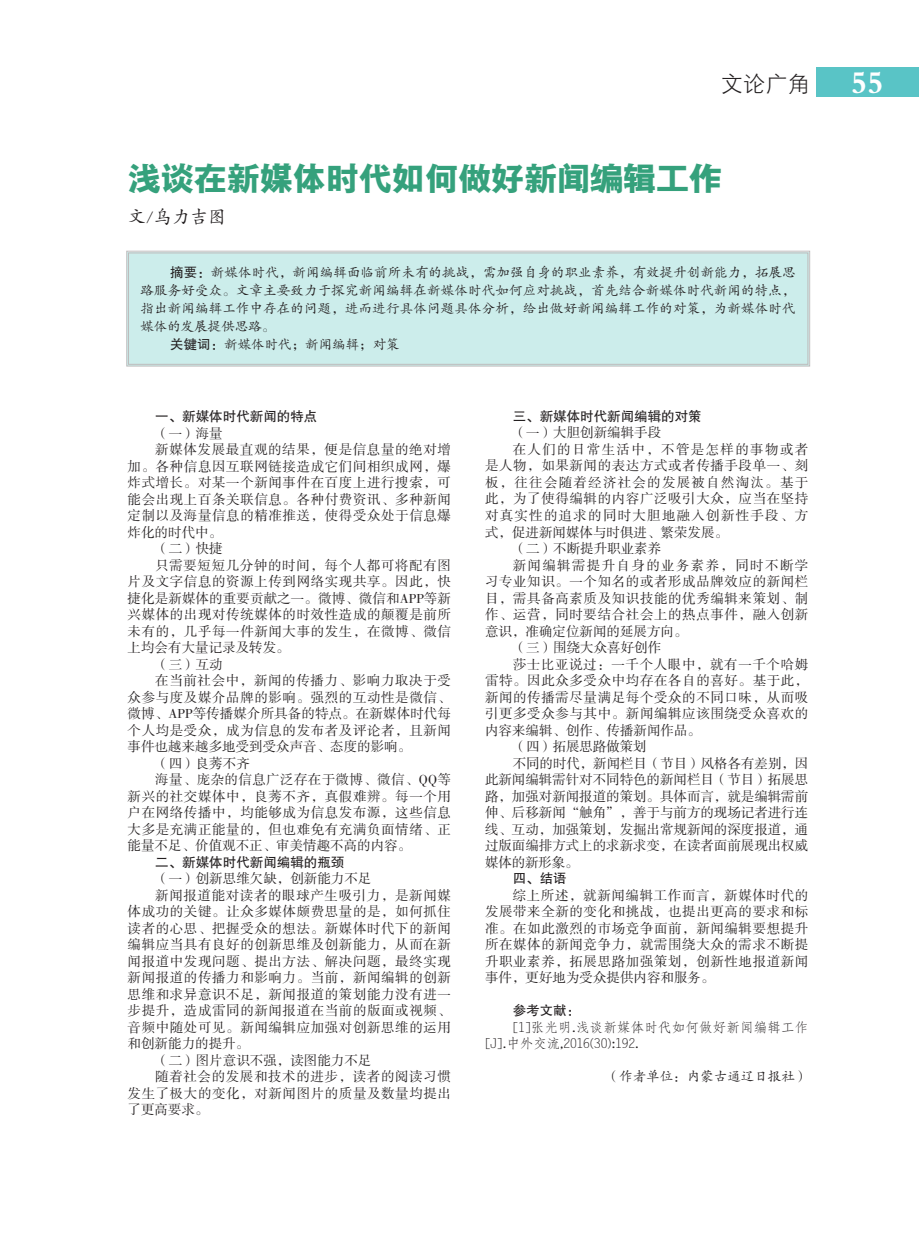
<style>
.page{position:relative;width:919px;height:1238px;background:#fff}
.page>*{position:absolute;margin:0;border:0;box-sizing:border-box;transform-origin:0 0}
.t1{font:33px "FZYDCHJW GB1 0";color:#35a17c}
.t2{font:22.5px "FZXH1 K GBK1 0";color:#231f20}
.t3{font:18px "FZKTK GBK1 0";color:#231f20}
.t4{font:13.5px/16.5px "FZSSK GBK1 0";letter-spacing:.045em;color:#231f20;text-align:justify}
.t5{font:13.5px "FZKTK GBK1 0";letter-spacing:.01em;color:#231f20}
.t6{font:13.5px "FZSSK GBK1 0";color:#231f20}
.t7{font:13.5px "FZSSK GBK1 0";letter-spacing:-.005em;color:#231f20}
.t8{font:13.5px "FZSSK GBK1 0";letter-spacing:.005em;color:#231f20}
.t9{font:13.5px "FZHTK GBK1 0";color:#231f20}
.t10{font:13.5px/16.5px "FZFSK GBK1 0";letter-spacing:.015em;color:#231f20}
.t11{font:13.5px "FZSSK GBK1 0";letter-spacing:.09em;color:#231f20}
.t12{font:13.5px "FZSSK GBK1 0";letter-spacing:.1em;color:#231f20}
.t13{font:13.5px "FZSSK GBK1 0";letter-spacing:.025em;color:#231f20}
.t14{font:13.5px "FZSSK GBK1 0";letter-spacing:-.01em;color:#231f20}
.s1{font-family:"FZDBSK GBK1 0";font-size:33px;color:#fff}
.s2{font-family:"FZHTK GBK1 0"}
</style>
<div class="page">
<div style="left:816px;top:68px;width:102px;height:29px;background:#59c4c6"></div>
<svg style="left:126px;top:251px;width:684px;height:115px;background:#cbeae8"></svg>
<h2 class="t2" style="left:720px;top:71px;width:165px">文论广角 <span class="s1">55</span></h2>
<h1 class="t1" style="left:128px;top:160px;width:595px">浅谈在新媒体时代如何做好新闻编辑工作</h1>
<h3 class="t3" style="left:128px;top:207px;width:100px">文/乌力吉图</h3>
<p class="t5" style="left:170px;top:266px;width:627px"><span class="s2">摘要：</span>新媒体时代，新闻编辑面临前所未有的挑战，需加强自身的职业素养，有效提升创新能力，拓展思</p>
<p class="t5" style="left:140px;top:284px;width:656px">路服务好受众。文章主要致力于探究新闻编辑在新媒体时代如何应对挑战，首先结合新媒体时代新闻的特点，</p>
<p class="t5" style="left:140px;top:302px;width:656px">指出新闻编辑工作中存在的问题，进而进行具体问题具体分析，给出做好新闻编辑工作的对策，为新媒体时代</p>
<p class="t5" style="left:140px;top:320px;width:136px">媒体的发展提供思路。</p>
<p class="t5" style="left:170px;top:338px;width:231px"><span class="s2">关键词：</span>新媒体时代；新闻编辑；对策</p>
<p class="t9" style="left:155px;top:409px;width:163px">一、新媒体时代新闻的特点</p>
<p class="t4" style="left:155px;top:425px;width:69px">（一）海量</p>
<p class="t4" style="left:155px;top:442px;width:297px">新媒体发展最直观的结果，便是信息量的绝对增</p>
<p class="t4" style="left:128px;top:458px;width:325px">加。各种信息因互联网链接造成它们间相织成网，爆</p>
<p class="t4" style="left:128px;top:475px;width:325px">炸式增长。对某一个新闻事件在百度上进行搜索，可</p>
<p class="t4" style="left:128px;top:491px;width:325px">能会出现上百条关联信息。各种付费资讯、多种新闻</p>
<p class="t4" style="left:128px;top:507px;width:325px">定制以及海量信息的精准推送，使得受众处于信息爆</p>
<p class="t4" style="left:128px;top:524px;width:96px">炸化的时代中。</p>
<p class="t4" style="left:155px;top:540px;width:69px">（二）快捷</p>
<p class="t4" style="left:155px;top:557px;width:297px">只需要短短几分钟的时间，每个人都可将配有图</p>
<p class="t4" style="left:128px;top:573px;width:325px">片及文字信息的资源上传到网络实现共享。因此，快</p>
<p class="t8" style="left:128px;top:590px;width:325px">捷化是新媒体的重要贡献之一。微博、微信和APP等新</p>
<p class="t4" style="left:128px;top:606px;width:325px">兴媒体的出现对传统媒体的时效性造成的颠覆是前所</p>
<p class="t4" style="left:128px;top:623px;width:325px">未有的，几乎每一件新闻大事的发生，在微博、微信</p>
<p class="t6" style="left:128px;top:640px;width:163px">上均会有大量记录及转发。</p>
<p class="t4" style="left:155px;top:656px;width:69px">（三）互动</p>
<p class="t4" style="left:155px;top:672px;width:297px">在当前社会中，新闻的传播力、影响力取决于受</p>
<p class="t4" style="left:128px;top:689px;width:325px">众参与度及媒介品牌的影响。强烈的互动性是微信、</p>
<p class="t8" style="left:128px;top:706px;width:325px">微博、APP等传播媒介所具备的特点。在新媒体时代每</p>
<p class="t4" style="left:128px;top:722px;width:325px">个人均是受众，成为信息的发布者及评论者，且新闻</p>
<p class="t6" style="left:128px;top:739px;width:285px">事件也越来越多地受到受众声音、态度的影响。</p>
<p class="t4" style="left:155px;top:755px;width:96px">（四）良莠不齐</p>
<p class="t13" style="left:155px;top:772px;width:297px">海量、庞杂的信息广泛存在于微博、微信、QQ等</p>
<p class="t4" style="left:128px;top:788px;width:325px">新兴的社交媒体中，良莠不齐，真假难辨。每一个用</p>
<p class="t4" style="left:128px;top:804px;width:325px">户在网络传播中，均能够成为信息发布源，这些信息</p>
<p class="t4" style="left:128px;top:821px;width:325px">大多是充满正能量的，但也难免有充满负面情绪、正</p>
<p class="t6" style="left:128px;top:838px;width:285px">能量不足、价值观不正、审美情趣不高的内容。</p>
<p class="t9" style="left:155px;top:854px;width:190px">二、新媒体时代新闻编辑的瓶颈</p>
<p class="t6" style="left:155px;top:871px;width:217px">（一）创新思维欠缺，创新能力不足</p>
<p class="t4" style="left:155px;top:887px;width:297px">新闻报道能对读者的眼球产生吸引力，是新闻媒</p>
<p class="t4" style="left:128px;top:903px;width:325px">体成功的关键。让众多媒体颇费思量的是，如何抓住</p>
<p class="t4" style="left:128px;top:920px;width:325px">读者的心思、把握受众的想法。新媒体时代下的新闻</p>
<p class="t4" style="left:128px;top:936px;width:325px">编辑应当具有良好的创新思维及创新能力，从而在新</p>
<p class="t4" style="left:128px;top:953px;width:325px">闻报道中发现问题、提出方法、解决问题，最终实现</p>
<p class="t4" style="left:128px;top:969px;width:325px">新闻报道的传播力和影响力。当前，新闻编辑的创新</p>
<p class="t4" style="left:128px;top:986px;width:325px">思维和求异意识不足，新闻报道的策划能力没有进一</p>
<p class="t4" style="left:128px;top:1002px;width:325px">步提升，造成雷同的新闻报道在当前的版面或视频、</p>
<p class="t4" style="left:128px;top:1019px;width:325px">音频中随处可见。新闻编辑应加强对创新思维的运用</p>
<p class="t6" style="left:128px;top:1036px;width:123px">和创新能力的提升。</p>
<p class="t6" style="left:155px;top:1052px;width:217px">（二）图片意识不强，读图能力不足</p>
<p class="t4" style="left:155px;top:1068px;width:297px">随着社会的发展和技术的进步，读者的阅读习惯</p>
<p class="t4" style="left:128px;top:1085px;width:325px">发生了极大的变化，对新闻图片的质量及数量均提出</p>
<p class="t4" style="left:128px;top:1101px;width:82px">了更高要求。</p>
<p class="t9" style="left:512px;top:409px;width:190px">三、新媒体时代新闻编辑的对策</p>
<p class="t6" style="left:512px;top:425px;width:150px">（一）大胆创新编辑手段</p>
<p class="t12" style="left:512px;top:442px;width:297px">在人们的日常生活中，不管是怎样的事物或者</p>
<p class="t4" style="left:485px;top:458px;width:325px">是人物，如果新闻的表达方式或者传播手段单一、刻</p>
<p class="t11" style="left:485px;top:475px;width:325px">板，往往会随着经济社会的发展被自然淘汰。基于</p>
<p class="t4" style="left:485px;top:491px;width:325px">此，为了使得编辑的内容广泛吸引大众，应当在坚持</p>
<p class="t11" style="left:485px;top:508px;width:325px">对真实性的追求的同时大胆地融入创新性手段、方</p>
<p class="t6" style="left:485px;top:524px;width:244px">式，促进新闻媒体与时俱进、繁荣发展。</p>
<p class="t6" style="left:512px;top:541px;width:150px">（二）不断提升职业素养</p>
<p class="t12" style="left:512px;top:557px;width:297px">新闻编辑需提升自身的业务素养，同时不断学</p>
<p class="t4" style="left:485px;top:573px;width:325px">习专业知识。一个知名的或者形成品牌效应的新闻栏</p>
<p class="t4" style="left:485px;top:590px;width:325px">目，需具备高素质及知识技能的优秀编辑来策划、制</p>
<p class="t4" style="left:485px;top:606px;width:325px">作、运营，同时要结合社会上的热点事件，融入创新</p>
<p class="t6" style="left:485px;top:623px;width:204px">意识，准确定位新闻的延展方向。</p>
<p class="t6" style="left:512px;top:640px;width:150px">（三）围绕大众喜好创作</p>
<p class="t4" style="left:512px;top:656px;width:297px">莎士比亚说过：一千个人眼中，就有一千个哈姆</p>
<p class="t4" style="left:485px;top:672px;width:325px">雷特。因此众多受众中均存在各自的喜好。基于此，</p>
<p class="t4" style="left:485px;top:689px;width:325px">新闻的传播需尽量满足每个受众的不同口味，从而吸</p>
<p class="t4" style="left:485px;top:705px;width:325px">引更多受众参与其中。新闻编辑应该围绕受众喜欢的</p>
<p class="t6" style="left:485px;top:722px;width:217px">内容来编辑、创作、传播新闻作品。</p>
<p class="t14" style="left:512px;top:739px;width:135px">（四）拓展思路做策划</p>
<p class="t7" style="left:512px;top:755px;width:297px">不同的时代，新闻栏目（节目）风格各有差别，因</p>
<p class="t7" style="left:485px;top:772px;width:325px">此新闻编辑需针对不同特色的新闻栏目（节目）拓展思</p>
<p class="t7" style="left:485px;top:788px;width:325px">路，加强对新闻报道的策划。具体而言，就是编辑需前</p>
<p class="t7" style="left:485px;top:805px;width:325px">伸、后移新闻“触角”，善于与前方的现场记者进行连</p>
<p class="t7" style="left:485px;top:821px;width:325px">线、互动，加强策划，发掘出常规新闻的深度报道，通</p>
<p class="t7" style="left:485px;top:838px;width:325px">过版面编排方式上的求新求变，在读者面前展现出权威</p>
<p class="t4" style="left:485px;top:854px;width:95px">媒体的新形象。</p>
<p class="t9" style="left:512px;top:871px;width:55px">四、结语</p>
<p class="t4" style="left:485px;top:887px;width:325px;text-indent:28px">综上所述，就新闻编辑工作而言，新媒体时代的发展带来全新的变化和挑战，也提出更高的要求和标准。在如此激烈的市场竞争面前，新闻编辑要想提升所在媒体的新闻竞争力，就需围绕大众的需求不断提升职业素养，拓展思路加强策划，创新性地报道新闻事件，更好地为受众提供内容和服务。</p>
<p class="t9" style="left:512px;top:1003px;width:69px">参考文献：</p>
<p class="t10" style="left:485px;top:1019px;width:325px;text-indent:28px">[1]张光明.浅谈新媒体时代如何做好新闻编辑工作[J].中外交流,2016(30):192.</p>
<p class="t5" style="left:605px;top:1069px;width:204px">（作者单位：内蒙古通辽日报社）</p>
</div>
